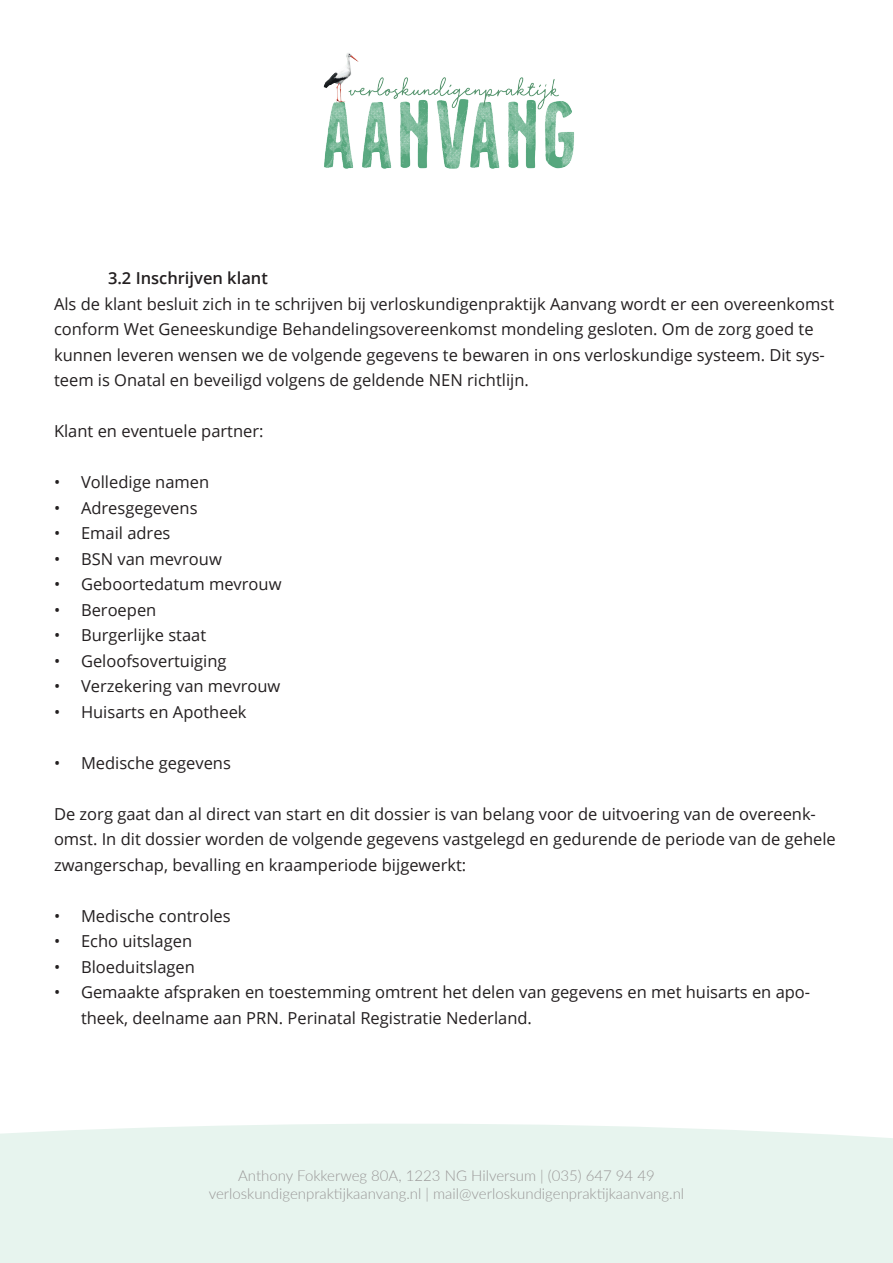
<style>
.page{position:relative;width:893px;height:1263px;background:#fff}
.page>*{position:absolute;margin:0;border:0;box-sizing:border-box;transform-origin:0 0}
.t1{font:16.5px/25.5px "Open Sans";color:#231f20}
.t2{font:600 16.5px "Open Sans";color:#231f20}
.t3{font:300 15px "Lato";color:#9a9898}
</style>
<div class="page">
<img style="left:323px;top:53px;width:251px;height:116px">
<div style="left:0;top:1124px;width:893px;height:139px;background:#e7f4ee"></div>
<p class="t2" style="left:108px;top:267px;width:161px">3.2 Inschrijven klant</p>
<p class="t1" style="left:54px;top:290px;width:782px">Als de klant besluit zich in te schrijven bij verloskundigenpraktijk Aanvang wordt er een overeenkomst conform Wet Geneeskundige Behandelingsovereenkomst mondeling gesloten. Om de zorg goed te kunnen leveren wensen we de volgende gegevens te bewaren in ons verloskundige systeem. Dit sys&shy;teem is Onatal en beveiligd volgens de geldende NEN richtlijn.</p>
<p class="t1" style="left:54px;top:418px;width:211px">Klant en eventuele partner:</p>
<p class="t1" style="left:54px;top:469px;width:157px">• Volledige namen</p>
<p class="t1" style="left:54px;top:494px;width:145px">• Adresgegevens</p>
<p class="t1" style="left:54px;top:520px;width:118px">• Email adres</p>
<p class="t1" style="left:54px;top:545px;width:169px">• BSN van mevrouw</p>
<p class="t1" style="left:54px;top:571px;width:229px">• Geboortedatum mevrouw</p>
<p class="t1" style="left:54px;top:596px;width:104px">• Beroepen</p>
<p class="t1" style="left:54px;top:622px;width:154px">• Burgerlijke staat</p>
<p class="t1" style="left:54px;top:647px;width:174px">• Geloofsovertuiging</p>
<p class="t1" style="left:54px;top:673px;width:228px">• Verzekering van mevrouw</p>
<p class="t1" style="left:54px;top:698px;width:194px">• Huisarts en Apotheek</p>
<p class="t1" style="left:54px;top:749px;width:178px">• Medische gegevens</p>
<p class="t1" style="left:54px;top:800px;width:783px">De zorg gaat dan al direct van start en dit dossier is van belang voor de uitvoering van de overeenk&shy;omst. In dit dossier worden de volgende gegevens vastgelegd en gedurende de periode van de gehele zwangerschap, bevalling en kraamperiode bijgewerkt:</p>
<p class="t1" style="left:54px;top:902px;width:178px">• Medische controles</p>
<p class="t1" style="left:54px;top:928px;width:140px">• Echo uitslagen</p>
<p class="t1" style="left:54px;top:953px;width:142px">• Bloeduitslagen</p>
<p class="t1" style="left:81px;top:979px;width:731px;text-indent:-27px">• Gemaakte afspraken en toestemming omtrent het delen van gegevens en met huisarts en apo&shy;theek, deelname aan PRN. Perinatal Registratie Nederland.</p>
<p class="t3" style="left:238px;top:1165px;width:418px">Anthony Fokkerweg 80A, 1223 NG Hilversum | (035) 647 94 49</p>
<p class="t3" style="left:209px;top:1183px;width:477px">verloskundigenpraktijkaanvang.nl | mail@verloskundigenpraktijkaanvang.nl</p>
</div>
